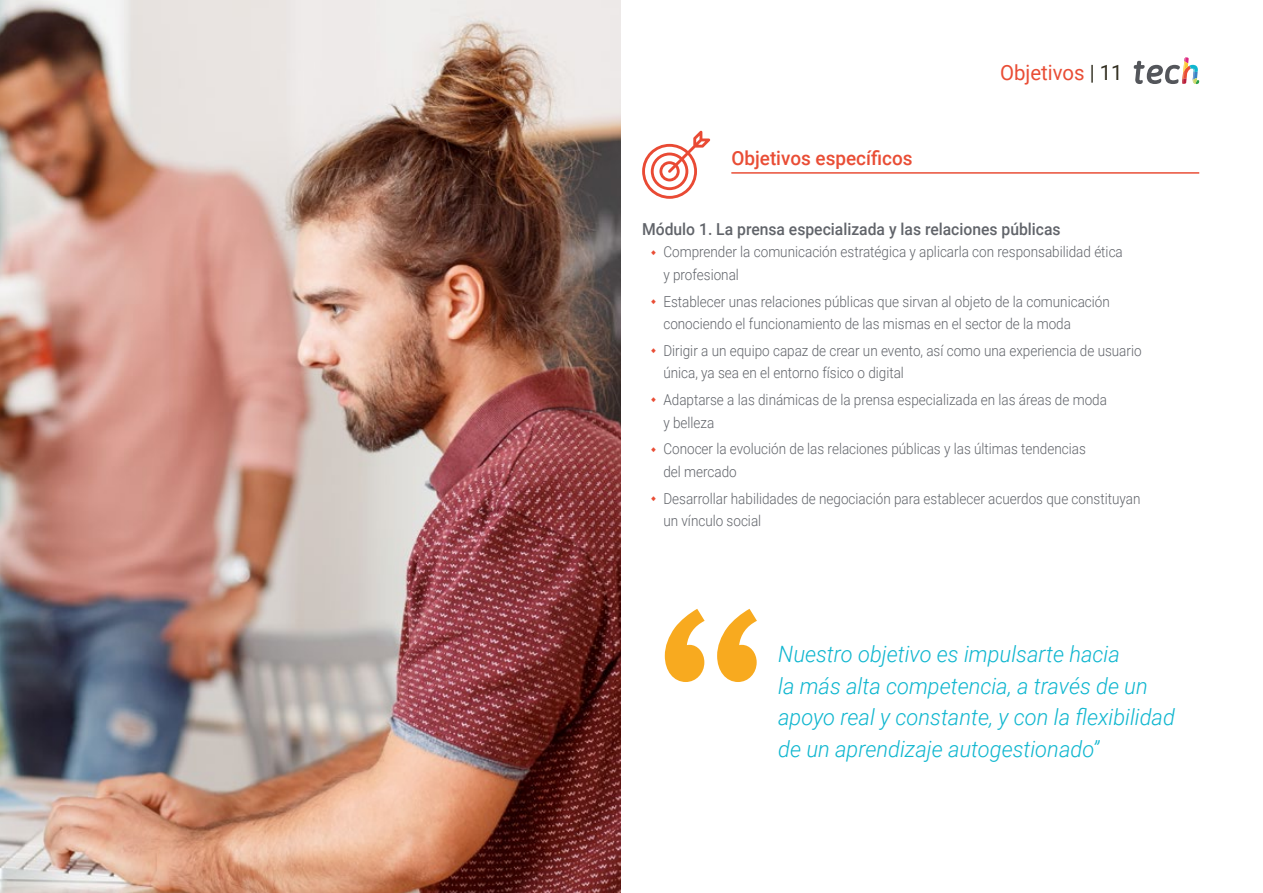
<style>
.page{position:relative;width:1263px;height:893px;background:#fff}
.page>*{position:absolute;margin:0;border:0;box-sizing:border-box;transform-origin:0 0}
.t1{font:italic 300 22.5px/31.5px "Roboto";color:#0fb6cf}
.t2{font:21px "Roboto";color:#e94d35}
.t3{font:500 19.5px "Roboto";color:#e94d35}
.t4{font:500 16.5px "Roboto";color:#61646a;scale:.95 1}
.t5{font:300 15px/22.5px "Roboto";color:#61646a;scale:.9 1}
.s1{color:#312e20}
</style>
<div class="page">
<svg style="left:642px;top:131px;width:68px;height:68px"></svg>
<hr style="left:731px;top:173px;width:468px;height:1px;background:#e94d35">
<svg style="left:1134px;top:57px;width:65px;height:27px"></svg>
<svg style="left:665px;top:609px;width:92px;height:73px"></svg>
<img style="left:0;top:0;width:621px;height:893px">
<h3 class="t3" style="left:731px;top:144px;width:183px">Objetivos específicos</h3>
<h2 class="t2" style="left:1000px;top:57px;width:124px">Objetivos <span class="s1">| 11</span></h2>
<p class="t4" style="left:642px;top:217px;width:442px">Módulo 1. La prensa especializada y las relaciones públicas</p>
<p class="t5" style="left:663px;top:240px;width:512px">Comprender la comunicación estratégica y aplicarla con responsabilidad ética y profesional</p>
<p class="t5" style="left:663px;top:289px;width:498px">Establecer unas relaciones públicas que sirvan al objeto de la comunicación conociendo el funcionamiento de las mismas en el sector de la moda</p>
<p class="t5" style="left:663px;top:339px;width:533px">Dirigir a un equipo capaz de crear un evento, así como una experiencia de usuario única, ya sea en el entorno físico o digital</p>
<p class="t5" style="left:663px;top:388px;width:494px">Adaptarse a las dinámicas de la prensa especializada en las áreas de moda y belleza</p>
<p class="t5" style="left:663px;top:437px;width:471px">Conocer la evolución de las relaciones públicas y las últimas tendencias del mercado</p>
<p class="t5" style="left:663px;top:486px;width:532px">Desarrollar habilidades de negociación para establecer acuerdos que constituyan un vínculo social</p>
<h1 class="t1" style="left:778px;top:638px;width:398px">Nuestro objetivo es impulsarte hacia<br>la más alta competencia, a través de un apoyo real y constante, y con la flexibilidad de un aprendizaje autogestionado”</h1>
</div>
